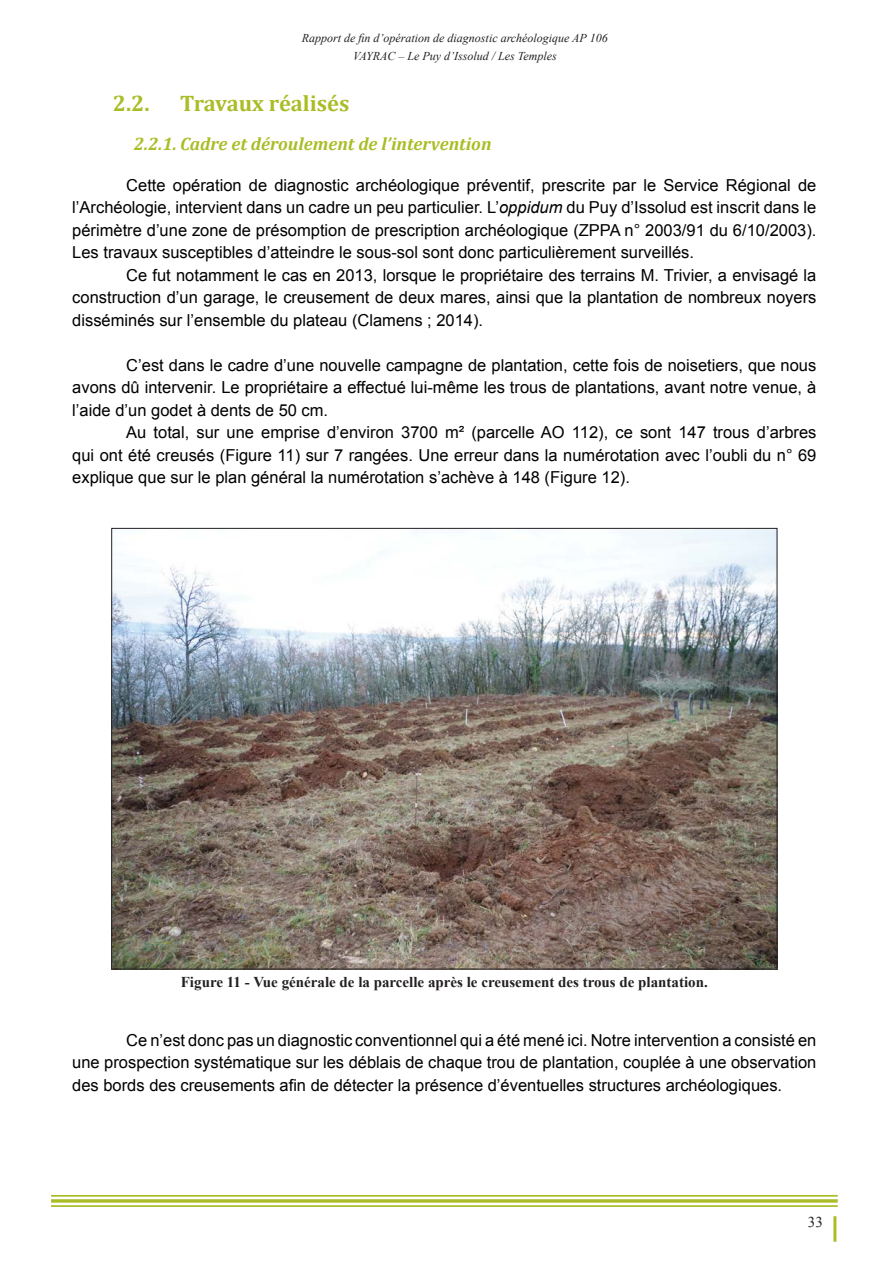
<style>
.page{position:relative;width:893px;height:1263px;background:#fff}
.page>*{position:absolute;margin:0;border:0;box-sizing:border-box;transform-origin:0 0}
.t1{font:700 22.5px "Cambria";color:#aabd26}
.t2{font:italic 700 18px "Cambria";color:#aabd26}
.Texte_normal{font:16.5px/22.5px "Arial";color:#000;text-align:justify}
.t3{font:700 15px "Times New Roman";color:#231f20}
.t4{font:15px "Times New Roman";color:#231f20}
.t5{font:italic 12px/18px "Times New Roman";color:#231f20;text-align:center}
.s1{font-style:italic}
</style>
<div class="page">
<hr style="left:51px;top:1195px;width:787px;height:2px;background:#aabd26">
<svg style="left:51px;top:1199px;width:787px;height:4px;background:#b5c644"></svg>
<hr style="left:51px;top:1205px;width:787px;height:2px;background:#aabd26">
<hr style="left:833px;top:1216px;width:3px;height:26px;background:#aabd26">
<img style="left:113px;top:530px;width:662px;height:437px">
<p class="t5" style="left:302px;top:29px;width:307px">Rapport de fin d’opération de diagnostic archéologique AP 106<br>VAYRAC – Le Puy d’Issolud / Les Temples</p>
<p class="t1" style="left:113px;top:87px;width:39px">2.2.</p>
<p class="t1" style="left:180px;top:87px;width:171px">Travaux réalisés</p>
<p class="t2" style="left:134px;top:131px;width:359px">2.2.1. Cadre et déroulement de l’intervention</p>
<p class="Texte_normal" style="left:72px;top:174px;width:746px;text-indent:54px">Cette opération de diagnostic archéologique préventif, prescrite par le Service Régional de l’Archéologie, intervient dans un cadre un peu particulier. L’<span class="s1">oppidum</span> du Puy d’Issolud est inscrit dans le périmètre d’une zone de présomption de prescription archéologique (ZPPA n° 2003/91 du 6/10/2003).<br>Les travaux susceptibles d’atteindre le sous-sol sont donc particulièrement surveillés.</p>
<p class="Texte_normal" style="left:72px;top:264px;width:746px;text-indent:54px">Ce fut notamment le cas en 2013, lorsque le propriétaire des terrains M. Trivier, a envisagé la construction d’un garage, le creusement de deux mares, ainsi que la plantation de nombreux noyers disséminés sur l’ensemble du plateau (Clamens ; 2014).</p>
<p class="Texte_normal" style="left:72px;top:354px;width:746px;text-indent:54px">C’est dans le cadre d’une nouvelle campagne de plantation, cette fois de noisetiers, que nous avons dû intervenir. Le propriétaire a effectué lui-même les trous de plantations, avant notre venue, à l’aide d’un godet à dents de 50 cm.</p>
<p class="Texte_normal" style="left:72px;top:421px;width:746px;text-indent:54px">Au total, sur une emprise d’environ 3700 m² (parcelle AO 112), ce sont 147 trous d’arbres qui ont été creusés (Figure 11) sur 7 rangées. Une erreur dans la numérotation avec l’oubli du n° 69 explique que sur le plan général la numérotation s’achève à 148 (Figure 12).</p>
<p class="t3" style="left:181px;top:972px;width:529px">Figure 11 - Vue générale de la parcelle après le creusement des trous de plantation.</p>
<p class="Texte_normal" style="left:72px;top:1029px;width:746px;text-indent:54px">Ce n’est donc pas un diagnostic conventionnel qui a été mené ici. Notre intervention a consisté en une prospection systématique sur les déblais de chaque trou de plantation, couplée à une observation des bords des creusements afin de détecter la présence d’éventuelles structures archéologiques.</p>
<p class="t4" style="left:808px;top:1211px;width:16px">33</p>
</div>
